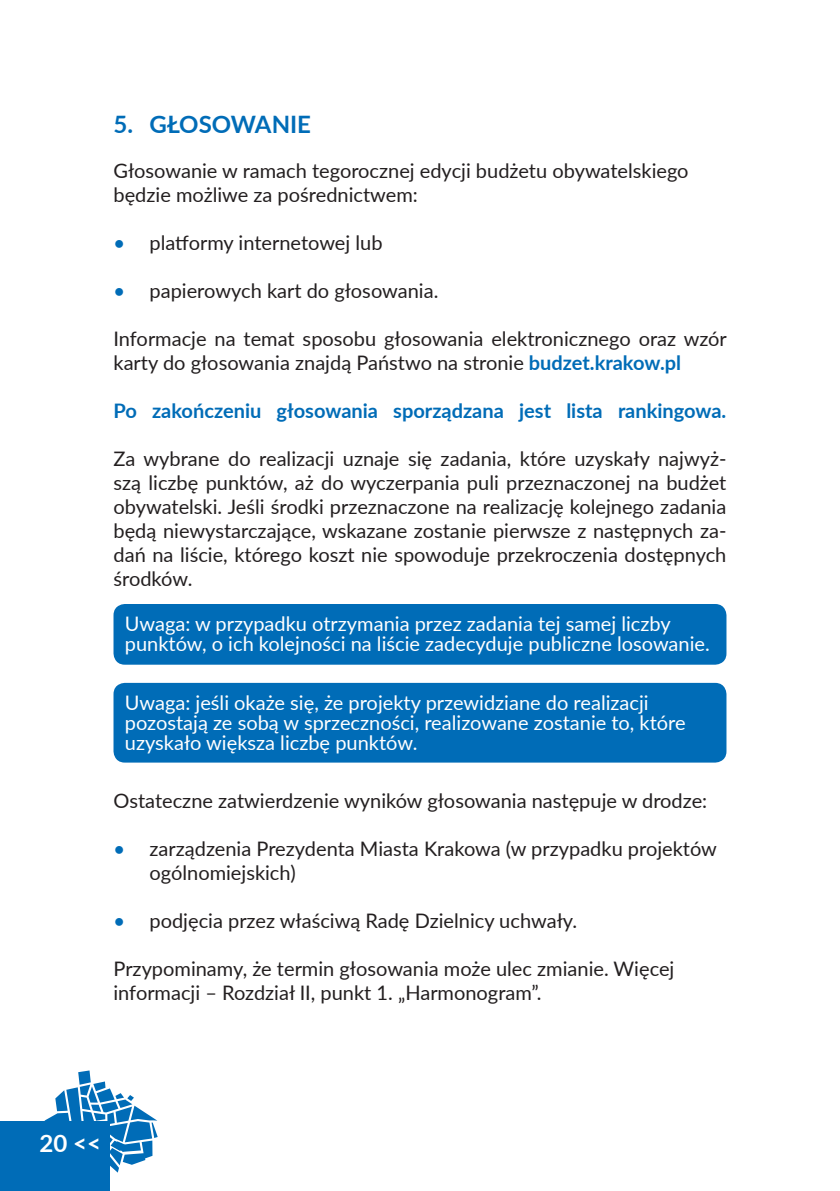
<style>
.page{position:relative;width:840px;height:1191px;background:#fff}
.page>*{position:absolute;margin:0;border:0;box-sizing:border-box;transform-origin:0 0}
.t1{font:700 24px "Lato";color:#006cb7}
.t2{font:700 24px "Lato";color:#fff}
.t3{font:20px/24px "Lato";color:#231f20}
.t4{font:20px/20px "Lato";color:#fff}
.t5{font:700 20px "Lato";color:#006cb7}
.s1{font-weight:500;color:#006cb7}
.s2{font-weight:700;color:#006cb7}
</style>
<div class="page">
<svg style="left:44px;top:1070px;width:114px;height:102px"></svg>
<div style="left:0;top:1121px;width:109px;height:70px;background:#006cb7"></div>
<div style="left:113px;top:604px;width:613px;height:60px;background:#006cb7;border-radius:11px"></div>
<div style="left:113px;top:683px;width:613px;height:79px;background:#006cb7;border-radius:11px"></div>
<p class="t1" style="left:113px;top:106px;width:199px">5. GŁOSOWANIE</p>
<p class="t3" style="left:113px;top:157px;width:576px">Głosowanie w ramach tegorocznej edycji budżetu obywatelskiego będzie możliwe za pośrednictwem:</p>
<p class="t3" style="left:113px;top:229px;width:270px"><span class="s1">•</span> platformy internetowej lub</p>
<p class="t3" style="left:113px;top:277px;width:326px"><span class="s1">•</span> papierowych kart do głosowania.</p>
<p class="t3" style="left:113px;top:325px;width:614px">Informacje na temat sposobu głosowania elektronicznego oraz wzór karty do głosowania znajdą Państwo na stronie <span class="s2">budzet.krakow.pl</span></p>
<p class="t5" style="left:113px;top:396px;width:614px">Po zakończeniu głosowania sporządzana jest lista rankingowa.</p>
<p class="t3" style="left:113px;top:445px;width:614px;text-align:justify">Za wybrane do realizacji uznaje się zadania, które uzyskały najwyż&shy;szą liczbę punktów, aż do wyczerpania puli przeznaczonej na budżet obywatelski. Jeśli środki przeznaczone na realizację kolejnego zadania będą niewystarczające, wskazane zostanie pierwsze z następnych za&shy;dań na liście, którego koszt nie spowoduje przekroczenia dostępnych środków.</p>
<p class="t4" style="left:125px;top:613px;width:586px">Uwaga: w przypadku otrzymania przez zadania tej samej liczby punktów, o ich kolejności na liście zadecyduje publiczne losowanie.</p>
<p class="t4" style="left:125px;top:692px;width:562px">Uwaga: jeśli okaże się, że projekty przewidziane do realizacji pozostają ze sobą w sprzeczności, realizowane zostanie to, które uzyskało większa liczbę punktów.</p>
<p class="t3" style="left:113px;top:788px;width:595px">Ostateczne zatwierdzenie wyników głosowania następuje w drodze:</p>
<p class="t3" style="left:149px;top:836px;width:568px;text-indent:-36px"><span class="s1">•</span> zarządzenia Prezydenta Miasta Krakowa (w przypadku projektów ogólnomiejskich)</p>
<p class="t3" style="left:113px;top:908px;width:465px"><span class="s1">•</span> podjęcia przez właściwą Radę Dzielnicy uchwały.</p>
<p class="t3" style="left:113px;top:956px;width:562px">Przypominamy, że termin głosowania może ulec zmianie. Więcej informacji – Rozdział II, punkt 1. „Harmonogram”.</p>
<p class="t2" style="left:39px;top:1125px;width:63px">20 &lt;&lt;</p>
</div>
